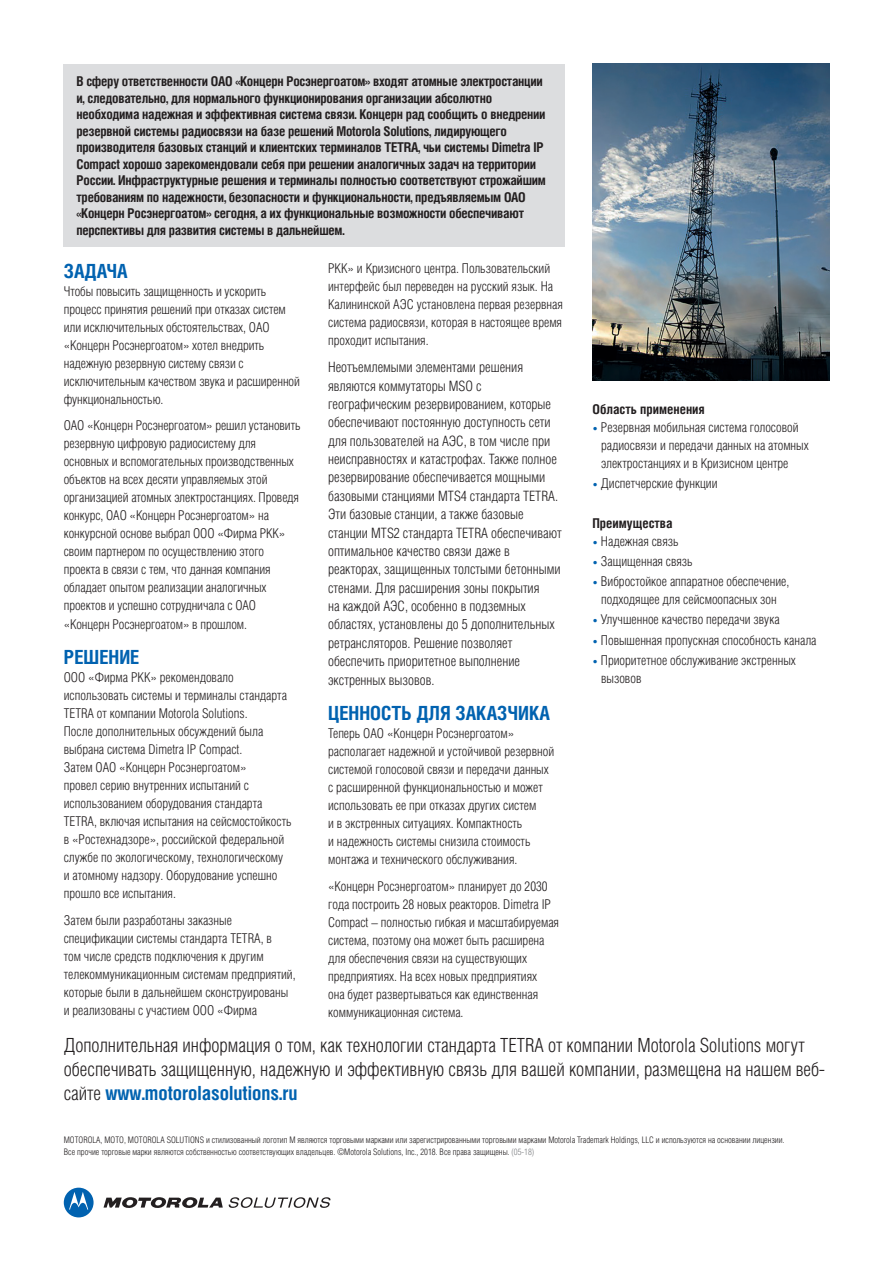
<style>
.page{position:relative;width:893px;height:1263px;background:#fff}
.page>*{position:absolute;margin:0;border:0;box-sizing:border-box;transform-origin:0 0}
.t1{font:300 19.5px/24px "Helios Cond";color:#231f20}
.t2{font:700 19.5px "Helios Cond";color:#0162b0}
.t3{font:300 14.25px/18.3px "Helios Cond";color:#231f20}
.t4{font:300 13.5px/18px "Helios Cond";color:#231f20}
.t5{font:700 13.5px/16.5px "Helios Cond";letter-spacing:-.02em;color:#231f20}
.t6{font:700 13.5px "Helios Cond";color:#231f20}
.t7{font:300 9px/12.3px "Helios Cond";color:#231f20}
.s1{color:#0162b0}
.s2{font-weight:700;color:#0162b0}
.s3{color:#808285}
</style>
<div class="page">
<div style="left:64px;top:64px;width:501px;height:183px;background:#dcdddf"></div>
<img style="left:592px;top:64px;width:237px;height:316px">
<svg style="left:104px;top:1197px;width:119px;height:11px"></svg>
<svg style="left:64px;top:1188px;width:30px;height:29px"></svg>
<svg style="left:229px;top:1197px;width:101px;height:11px"></svg>
<p class="t5" style="left:77px;top:73px;width:471px">В сферу ответственности ОАО «Концерн Росэнергоатом» входят атомные электростанции и, следовательно, для нормального функционирования организации абсолютно необходима надежная и эффективная система связи. Концерн рад сообщить о внедрении резервной системы радиосвязи на базе решений Motorola Solutions, лидирующего производителя базовых станций и клиентских терминалов TETRA, чьи системы Dimetra IP Compact хорошо зарекомендовали себя при решении аналогичных задач на территории России. Инфраструктурные решения и терминалы полностью соответствуют строжайшим требованиям по надежности, безопасности и функциональности, предъявляемым ОАО «Концерн Росэнергоатом» сегодня, а их функциональные возможности обеспечивают перспективы для развития системы в дальнейшем.</p>
<h1 class="t2" style="left:64px;top:257px;width:65px">ЗАДАЧА</h1>
<p class="t4" style="left:64px;top:282px;width:238px">Чтобы повысить защищенность и ускорить процесс принятия решений при отказах систем или исключительных обстоятельствах, ОАО «Концерн Росэнергоатом» хотел внедрить надежную резервную систему связи с исключительным качеством звука и расширенной функциональностью.</p>
<p class="t4" style="left:64px;top:416px;width:238px">ОАО «Концерн Росэнергоатом» решил установить резервную цифровую радиосистему для основных и вспомогательных производственных объектов на всех десяти управляемых этой организацией атомных электростанциях. Проведя конкурс, ОАО «Концерн Росэнергоатом» на конкурсной основе выбрал ООО «Фирма РКК» своим партнером по осуществлению этого проекта в связи с тем, что данная компания обладает опытом реализации аналогичных проектов и успешно сотрудничала с ОАО «Концерн Росэнергоатом» в прошлом.</p>
<h1 class="t2" style="left:64px;top:644px;width:77px">РЕШЕНИЕ</h1>
<p class="t4" style="left:64px;top:668px;width:229px">ООО «Фирма РКК» рекомендовало использовать системы и терминалы стандарта TETRA от компании Motorola Solutions.<br>После дополнительных обсуждений была выбрана система Dimetra IP Compact.<br>Затем ОАО «Концерн Росэнергоатом»<br>провел серию внутренних испытаний с использованием оборудования стандарта TETRA, включая испытания на сейсмостойкость в «Ростехнадзоре», российской федеральной службе по экологическому, технологическому и атомному надзору. Оборудование успешно прошло все испытания.</p>
<p class="t4" style="left:64px;top:911px;width:233px">Затем были разработаны заказные спецификации системы стандарта TETRA, в<br>том числе средств подключения к другим телекоммуникационным системам предприятий, которые были в дальнейшем сконструированы и реализованы с участием ООО «Фирма</p>
<p class="t4" style="left:328px;top:259px;width:236px">РКК» и Кризисного центра. Пользовательский интерфейс был переведен на русский язык. На Калининской АЭС установлена первая резервная система радиосвязи, которая в настоящее время проходит испытания.</p>
<p class="t3" style="left:328px;top:358px;width:235px">Неотъемлемыми элементами решения являются коммутаторы MSO с географическим резервированием, которые обеспечивают постоянную доступность сети для пользователей на АЭС, в том числе при неисправностях и катастрофах. Также полное резервирование обеспечивается мощными базовыми станциями MTS4 стандарта TETRA.<br>Эти базовые станции, а также базовые станции MTS2 стандарта TETRA обеспечивают оптимальное качество связи даже в реакторах, защищенных толстыми бетонными стенами. Для расширения зоны покрытия<br>на каждой АЭС, особенно в подземных областях, установлены до 5 дополнительных ретрансляторов. Решение позволяет обеспечить приоритетное выполнение экстренных вызовов.</p>
<h1 class="t2" style="left:328px;top:700px;width:224px">ЦЕННОСТЬ ДЛЯ ЗАКАЗЧИКА</h1>
<p class="t4" style="left:328px;top:724px;width:228px">Теперь ОАО «Концерн Росэнергоатом» располагает надежной и устойчивой резервной системой голосовой связи и передачи данных с расширенной функциональностью и может использовать ее при отказах других систем<br>и в экстренных ситуациях. Компактность<br>и надежность системы снизила стоимость монтажа и технического обслуживания.</p>
<p class="t4" style="left:328px;top:877px;width:232px">«Концерн Росэнергоатом» планирует до 2030 года построить 28 новых реакторов. Dimetra IP Compact – полностью гибкая и масштабируемая система, поэтому она может быть расширена для обеспечения связи на существующих предприятиях. На всех новых предприятиях<br>она будет развертываться как единственная коммуникационная система.</p>
<p class="t6" style="left:592px;top:400px;width:114px">Область применения</p>
<p class="t4" style="left:601px;top:418px;width:209px;text-indent:-9px"><span class="s1">•</span> Резервная мобильная система голосовой радиосвязи и передачи данных на атомных электростанциях и в Кризисном центре</p>
<p class="t4" style="left:592px;top:474px;width:127px"><span class="s1">•</span> Диспетчерские функции</p>
<p class="t6" style="left:592px;top:514px;width:82px">Преимущества</p>
<p class="t4" style="left:592px;top:532px;width:88px"><span class="s1">•</span> Надежная связь</p>
<p class="t4" style="left:592px;top:552px;width:102px"><span class="s1">•</span> Защищенная связь</p>
<p class="t4" style="left:592px;top:572px;width:198px;text-align:center"><span class="s1">•</span> Вибростойкое аппаратное обеспечение, подходящее для сейсмоопасных зон</p>
<p class="t4" style="left:592px;top:611px;width:189px"><span class="s1">•</span> Улучшенное качество передачи звука</p>
<p class="t4" style="left:592px;top:631px;width:226px"><span class="s1">•</span> Повышенная пропускная способность канала</p>
<p class="t4" style="left:601px;top:651px;width:196px;text-indent:-9px"><span class="s1">•</span> Приоритетное обслуживание экстренных вызовов</p>
<p class="t1" style="left:64px;top:1033px;width:763px">Дополнительная информация о том, как технологии стандарта TETRA от компании Motorola Solutions могут обеспечивать защищенную, надежную и эффективную связь для вашей компании, размещена на нашем веб&shy;сайте <span class="s2">www.motorolasolutions.ru</span></p>
<p class="t7" style="left:64px;top:1134px;width:722px">MOTOROLA, MOTO, MOTOROLA SOLUTIONS и стилизованный логотип M являются торговыми марками или зарегистрированными торговыми марками Motorola Trademark Holdings, LLC и используются на основании лицензии.<br>Все прочие торговые марки являются собственностью соответствующих владельцев. ©Motorola Solutions, Inc., 2018. Все права защищены. <span class="s3">(05-18)</span></p>
</div>
